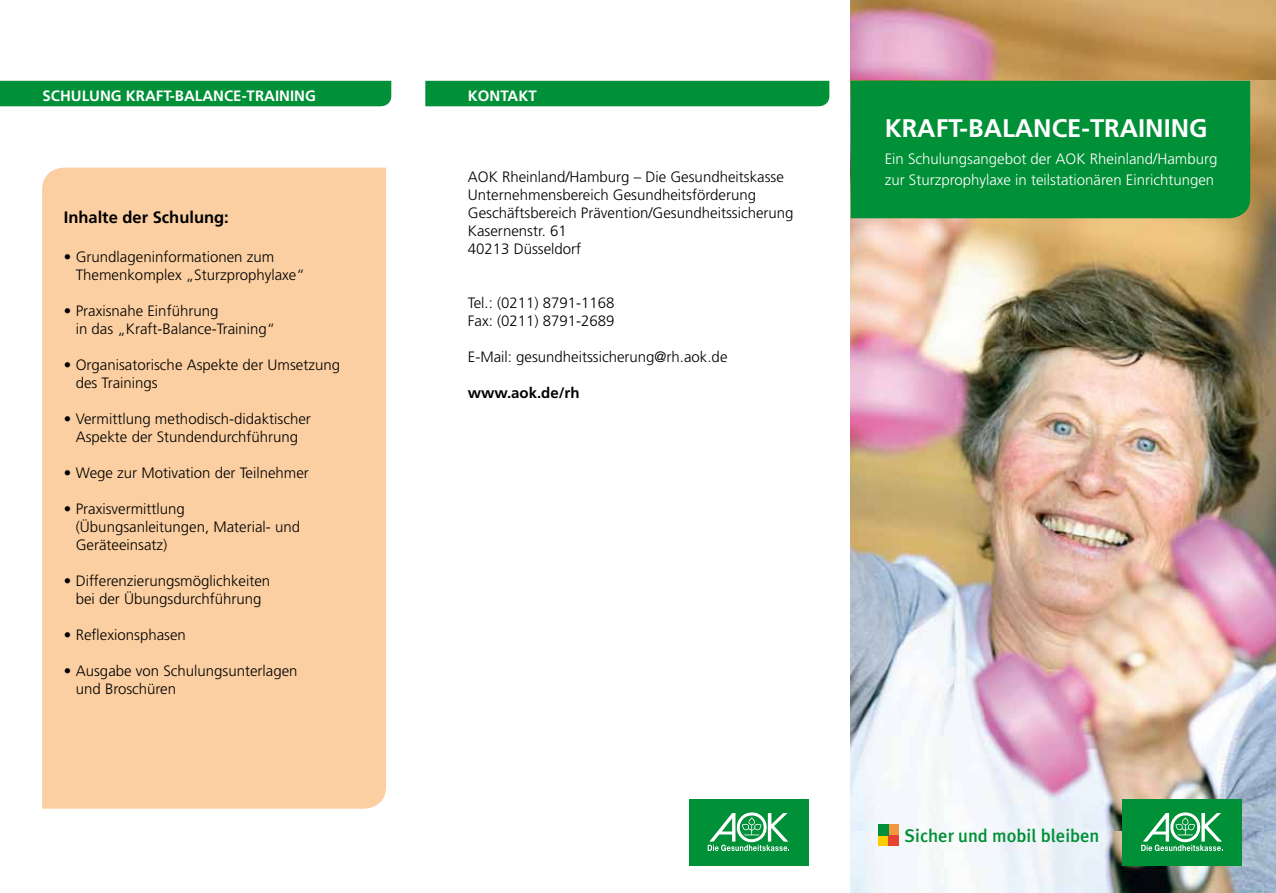
<style>
.page{position:relative;width:1276px;height:893px;background:#fff}
.page>*{position:absolute;margin:0;border:0;box-sizing:border-box;transform-origin:0 0}
.t1{font:700 25.5px "Frutiger";color:#fff}
.t2{font:500 18.45px "Meta Plus";color:#009037}
.t3{font:700 16.5px "Frutiger";color:#000}
.t4{font:300 15px/18px "Frutiger";color:#000}
.t5{font:300 15px/21px "Frutiger";color:#fff}
.t6{font:700 15px "Frutiger";color:#fff}
.t7{font:700 15px "Frutiger";color:#000}
</style>
<div class="page">
<div style="left:42px;top:167px;width:344px;height:642px;background:#fbcfa1"></div>
<img style="left:850px;top:830px;width:426px;height:63px">
<img style="left:850px;top:0;width:426px;height:81px">
<img style="left:850px;top:81px;width:426px;height:749px">
<div style="left:1122px;top:799px;width:120px;height:67px;background:#009037"></div>
<svg style="left:1141px;top:812px;width:81px;height:39px"></svg>
<div style="left:689px;top:799px;width:119px;height:67px;background:#009037"></div>
<svg style="left:707px;top:812px;width:82px;height:39px"></svg>
<div style="left:850px;top:81px;width:400px;height:137px;background:#009037"></div>
<div style="left:878px;top:825px;width:21px;height:20px;background:#fecc00"></div>
<div style="left:888px;top:825px;width:11px;height:10px;background:#f2963f"></div>
<div style="left:888px;top:835px;width:11px;height:10px;background:#e64432"></div>
<div style="left:878px;top:824px;width:10px;height:11px;background:#009037"></div>
<div style="left:0;top:81px;width:391px;height:25px;background:#009037"></div>
<div style="left:425px;top:81px;width:404px;height:25px;background:#009037"></div>
<p class="t6" style="left:43px;top:87px;width:104px">SCHULUNG Kraft</p>
<p class="t6" style="left:170px;top:87px;width:25px">-Balance</p>
<p class="t6" style="left:242px;top:87px;width:23px">-Training</p>
<p class="t6" style="left:468px;top:87px;width:70px">KONTAKT</p>
<p class="t3" style="left:64px;top:207px;width:167px">Inhalte der Schulung:</p>
<p class="t4" style="left:76px;top:247px;width:230px;text-indent:-12px">• Grundlageninformationen zum<br>Themenkomplex „Sturzprophylaxe“</p>
<p class="t4" style="left:76px;top:301px;width:201px;text-indent:-12px">• Praxisnahe Einführung<br>in das „Kraft-Balance-Training“</p>
<p class="t4" style="left:76px;top:355px;width:266px;text-indent:-12px">• Organisatorische Aspekte der Umsetzung des Trainings</p>
<p class="t4" style="left:64px;top:409px;width:249px;text-align:center">• Vermittlung methodisch-didaktischer<br>Aspekte der Stundendurchführung</p>
<p class="t4" style="left:64px;top:463px;width:247px">• Wege zur Motivation der Teilnehmer</p>
<p class="t4" style="left:76px;top:499px;width:226px;text-indent:-12px">• Praxisvermittlung (Übungsanleitungen, Material- und<br>Geräteeinsatz)</p>
<p class="t4" style="left:64px;top:571px;width:208px;text-align:center">• Differenzierungsmöglichkeiten bei der Übungsdurchführung</p>
<p class="t4" style="left:64px;top:625px;width:124px">• Reflexionsphasen</p>
<p class="t4" style="left:76px;top:661px;width:223px;text-indent:-12px">• Ausgabe von Schulungsunterlagen und Broschüren</p>
<p class="t4" style="left:468px;top:168px;width:327px">AOK Rheinland/Hamburg – Die Gesundheitskasse Unternehmensbereich Gesundheitsförderung Geschäftsbereich Prävention/Gesundheitssicherung Kasernenstr. 61<br>40213 Düsseldorf</p>
<p class="t4" style="left:468px;top:294px;width:148px">Tel.: (0211) 8791-1168<br>Fax: (0211) 8791-2689</p>
<p class="t4" style="left:468px;top:348px;width:261px">E-Mail: gesundheitssicherung@rh.aok.de</p>
<p class="t7" style="left:468px;top:384px;width:113px">www.aok.de/rh</p>
<h1 class="t1" style="left:884px;top:113px;width:324px">KRAFT-BALANCE-TRAINING</h1>
<p class="t5" style="left:884px;top:149px;width:334px">Ein Schulungsangebot der AOK Rheinland/Hamburg zur Sturzprophylaxe in teilstationären Einrichtungen</p>
<p class="t2" style="left:904px;top:825px;width:196px">Sicher und mobil bleiben</p>
</div>
